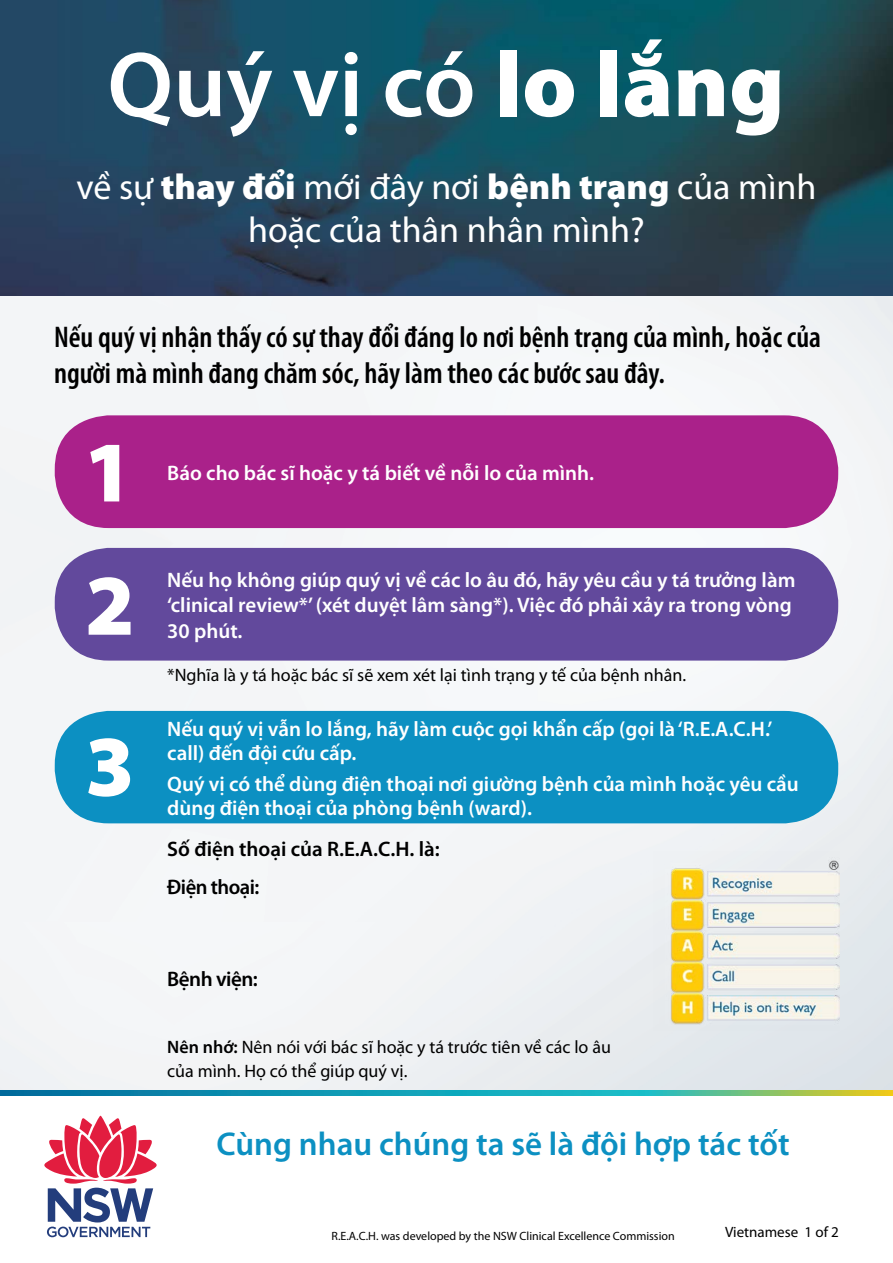
<style>
.page{position:relative;width:893px;height:1263px;background:#fff}
.page>*{position:absolute;margin:0;border:0;box-sizing:border-box;transform-origin:0 0}
.t1{font:600 93px "Myriad Pro";color:#fff}
.t2{font:900 87px "Myriad Pro";color:#fff}
.t3{font:36px "Myriad Pro";color:#fff}
.t4{font:900 36px "Myriad Pro";color:#fff}
.Intro1{font:600 33px "Myriad Pro";color:#0c90c2}
.Intro1-2{font:600 condensed 30px "Myriad Pro";color:#000}
.Points{font:600 21px/24px "Myriad Pro";color:#fff}
.Points-2{font:600 21px "Myriad Pro";letter-spacing:-.025em;color:#000}
.Text{font:18px "Myriad Pro";color:#000}
.Text-2{font:600 18px "Myriad Pro";color:#000}
.t5{font:15px "Myriad Pro";color:#000}
.t6{font:12px "Myriad Pro";color:#000}
.s1{font-weight:900}
.s2{font-weight:400}
.s3{font-weight:600}
</style>
<div class="page">
<img style="left:0;top:296px;width:893px;height:794px">
<img style="left:0;top:0;width:893px;height:296px">
<svg style="left:0;top:1090px;width:893px;height:5px;background:#30a29e"></svg>
<svg style="left:44px;top:1115px;width:113px;height:122px"></svg>
<div style="left:55px;top:415px;width:783px;height:113px;background:#aa218a;border-radius:54px"></div>
<div style="left:55px;top:548px;width:783px;height:113px;background:#62499c;border-radius:54px"></div>
<div style="left:55px;top:711px;width:783px;height:112px;background:#0c90c2;border-radius:54px"></div>
<img style="left:654px;top:851px;width:185px;height:179px">
<h1 class="t1" style="left:226px;top:26px;width:560px">́ ̣v i <span class="s1">lo</span>́co <span class="s1">́l ăng</span></h1>
<h1 class="t1" style="left:107px;top:26px;width:167px">Quy</h1>
<h2 class="t3" style="left:76px;top:165px;width:210px">̀v ê ̣s ư <span class="s1">thay đô</span></h2>
<h2 class="t4" style="left:264px;top:163px;width:91px">ỉ <span class="s2">mơ</span></h2>
<h2 class="t3" style="left:607px;top:165px;width:171px"><span class="s1">̣ n g</span> ảc u m i</h2>
<h2 class="t3" style="left:333px;top:165px;width:197px">í đây nơi <span class="s1">bê</span></h2>
<h2 class="t4" style="left:509px;top:163px;width:119px">̣nh tra</h2>
<h2 class="t3" style="left:768px;top:165px;width:50px">̀nh</h2>
<h2 class="t3" style="left:288px;top:208px;width:304px">c̣ ảc u thân nhân mi</h2>
<h2 class="t3" style="left:248px;top:208px;width:59px">hoă</h2>
<h2 class="t3" style="left:582px;top:208px;width:65px">̀nh?</h2>
<p class="Intro1-2" style="left:239px;top:319px;width:461px">̣s ức oý t h a y ́đ ai ̉đ ô n g l o n ơ i ̣b ê n h ̣t r a n g ảc u m i</p>
<p class="Intro1-2" style="left:54px;top:319px;width:82px">úN ê quy</p>
<p class="Intro1-2" style="left:188px;top:319px;width:65px">ṇ thâ</p>
<p class="Intro1-2" style="left:761px;top:319px;width:62px">ảc uc̣</p>
<p class="Intro1-2" style="left:124px;top:319px;width:77px">̣v í nhâ</p>
<p class="Intro1-2" style="left:692px;top:319px;width:82px">̀nh, hoă</p>
<p class="Intro1-2" style="left:172px;top:355px;width:401px">̀ n h đ a n g c h ă m m̀l aỹh a, ćs o t h e o ćc a b ư ơ</p>
<p class="Intro1-2" style="left:559px;top:355px;width:107px">ć sau đây.</p>
<p class="Intro1-2" style="left:54px;top:355px;width:52px">ngươ</p>
<p class="Intro1-2" style="left:93px;top:355px;width:56px">ì ma</p>
<p class="Intro1-2" style="left:135px;top:355px;width:44px">̀mi</p>
<p class="t2" style="left:84px;top:414px;width:51px">1</p>
<p class="t2" style="left:85px;top:547px;width:51px">2</p>
<p class="t2" style="left:85px;top:708px;width:51px">3</p>
<p class="Points" style="left:402px;top:460px;width:164px">t́ ̀v ê l oi ̃n ô ảc u m i</p>
<p class="Points" style="left:323px;top:460px;width:92px">́t ayc̣ b i ê</p>
<p class="Points" style="left:167px;top:460px;width:168px">óB a c h o ćb a ̃ s i h o ă</p>
<p class="Points" style="left:560px;top:460px;width:36px">̀nh.</p>
<p class="Points" style="left:370px;top:568px;width:169px">́ ̣ v i ̀v ê l oćc a â u đ o</p>
<p class="Points" style="left:525px;top:568px;width:209px">́ , ỹh a y ê u ́ t ayùc â t r ư ơ</p>
<p class="Points" style="left:167px;top:568px;width:27px">Nê</p>
<p class="Points" style="left:181px;top:568px;width:149px">ú ̣h o không giu</p>
<p class="Points" style="left:721px;top:568px;width:76px">̉ n g m̀l a</p>
<p class="Points" style="left:317px;top:568px;width:65px">ṕ quy</p>
<p class="Points" style="left:535px;top:593px;width:89px">c̣ ́đ o pha</p>
<p class="Points" style="left:612px;top:593px;width:181px">ỉ r aỷx a trong ̀v ong</p>
<p class="Points" style="left:167px;top:593px;width:234px">‘clinical review*’ ( t́x e duyê</p>
<p class="Points" style="left:389px;top:593px;width:158px">ṭ lâm ̀s ang*). Viê</p>
<p class="Points" style="left:167px;top:618px;width:65px">30 phu</p>
<p class="Points" style="left:218px;top:618px;width:26px">. t́</p>
<p class="Text" style="left:507px;top:664px;width:181px">̣ng ́t êy ảc u ̣b ênh nhân.</p>
<p class="Text" style="left:167px;top:664px;width:45px">*Nghi</p>
<p class="Text" style="left:207px;top:664px;width:94px">́t aỳl aã h o ă</p>
<p class="Text" style="left:291px;top:664px;width:226px">c̣ ćb a ̃ s i ̃s e x e m ̀ t ii ̣ l at́x e n h t r a</p>
<p class="Points" style="left:473px;top:717px;width:94px">c̣ ịg o k h â</p>
<p class="Points" style="left:555px;top:717px;width:219px">n̉ ṕc â ( ̀l aịg o A.E.R‘ H.C. ‘ .</p>
<p class="Points" style="left:233px;top:717px;width:254px">́ ̣ v i l oñv â ́ l ă n g , m̀ l aỹh a c u ô</p>
<p class="Points" style="left:167px;top:717px;width:191px">Nê<br>c a l l ) ńđ ê i ̣đ ô úc ư . ṕc â</p>
<p class="Points" style="left:181px;top:717px;width:63px">ú quy</p>
<p class="Points" style="left:194px;top:771px;width:92px">́ ̣v i ́c o thê</p>
<p class="Points" style="left:274px;top:771px;width:98px">̉ ̀d ung điê</p>
<p class="Points" style="left:705px;top:771px;width:95px">c̣ y ê u ùc â</p>
<p class="Points" style="left:501px;top:771px;width:153px">̀ n g ̣b ê n h ảc u m i</p>
<p class="Points" style="left:359px;top:771px;width:71px">ṇ thoa</p>
<p class="Points" style="left:647px;top:771px;width:70px">̀nh hoă</p>
<p class="Points" style="left:167px;top:771px;width:39px">Quy</p>
<p class="Points" style="left:418px;top:771px;width:97px">ị nơi giươ</p>
<p class="Points" style="left:296px;top:795px;width:94px">ị ảc u p h o</p>
<p class="Points" style="left:167px;top:795px;width:82px">̀d ung điê</p>
<p class="Points" style="left:237px;top:795px;width:71px">ṇ thoa</p>
<p class="Points" style="left:377px;top:795px;width:157px">̀ng ̣b ênh (ward .(</p>
<p class="Points-2" style="left:167px;top:836px;width:57px">́S ô điê</p>
<p class="Points-2" style="left:270px;top:836px;width:166px">ị A.E.Rảc u H.C. l a.</p>
<p class="Points-2" style="left:212px;top:836px;width:71px">ṇ thoa</p>
<p class="Points-2" style="left:424px;top:836px;width:17px">̀:</p>
<p class="Points-2" style="left:186px;top:873px;width:66px">ṇ thoa</p>
<p class="Points-2" style="left:167px;top:873px;width:31px">Điê</p>
<p class="Points-2" style="left:240px;top:873px;width:21px">:ị</p>
<p class="Points-2" style="left:167px;top:966px;width:76px">̣B ênh viê</p>
<p class="Points-2" style="left:231px;top:966px;width:28px">:ṇ</p>
<p class="Text" style="left:470px;top:1035px;width:143px">ć t i ê n ̀v ê l oćc a â u</p>
<p class="Text-2" style="left:167px;top:1035px;width:68px">Nên nhơ</p>
<p class="Text" style="left:223px;top:1035px;width:183px"><span class="s3">́ :</span> N ê n ín o ív ơ ćb a ̃ s i h o ă</p>
<p class="Text" style="left:397px;top:1035px;width:85px">́t ayc̣ t r ư ơ</p>
<p class="Text" style="left:256px;top:1059px;width:62px">̣ ́c o thê</p>
<p class="Text" style="left:307px;top:1059px;width:38px">̉ giu</p>
<p class="Text" style="left:167px;top:1059px;width:51px">ảc u m i</p>
<p class="Text" style="left:213px;top:1059px;width:55px">̀nh. Ho</p>
<p class="Text" style="left:334px;top:1059px;width:54px">ṕ quy</p>
<p class="Text" style="left:379px;top:1059px;width:27px">́vi</p>
<p class="Text" style="left:399px;top:1059px;width:9px">̣.</p>
<p class="Intro1" style="left:413px;top:1123px;width:378px">́ n g t a ̀ l ãs e ịđ ô t́t ôćt ap̣h ơ</p>
<p class="Intro1" style="left:217px;top:1123px;width:216px">̀C ung nhau chu</p>
<p class="t6" style="left:332px;top:1229px;width:345px">A.E.R H.C. . was developed by the NSW Clinical Excellence Commission</p>
<p class="t5" style="left:725px;top:1222px;width:115px">Vietnamese 1 of 2</p>
</div>
